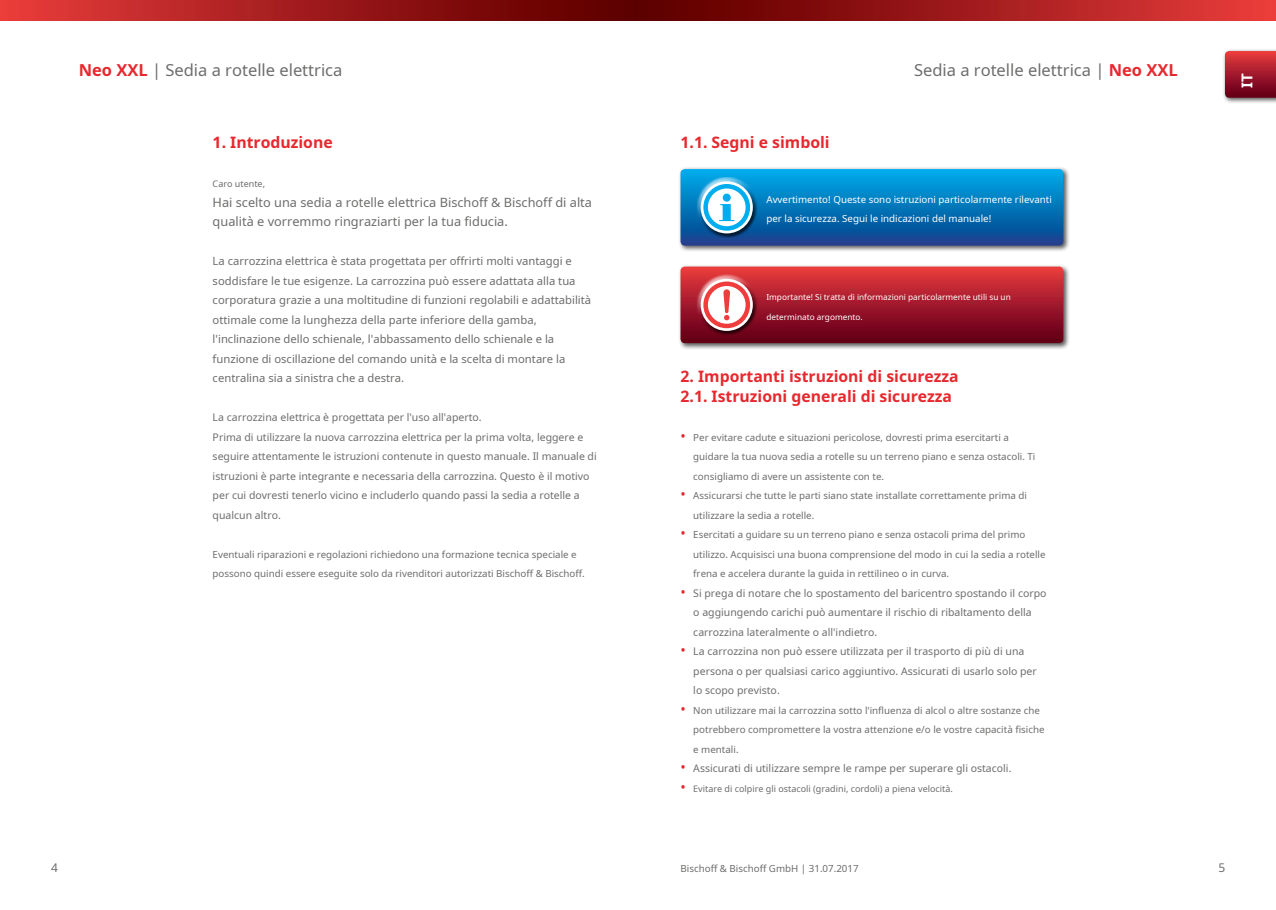
<style>
.page{position:relative;width:1276px;height:910px;background:#fff}
.page>*{position:absolute;margin:0;border:0;box-sizing:border-box;transform-origin:0 0}
.t1{font:16.5px "Noto Sans";color:#6d6d6c}
.t2{font:700 15.75px/19.5px "Noto Sans";color:#e7282e}
.t3{font:700 15px "Noto Sans";color:#fff}
.t4{font:12.75px/19.5px "Noto Sans";color:#6d6d6c}
.t5{font:12px "Noto Sans";color:#6d6d6c}
.t6{font:11.25px/19.5px "Noto Sans";color:#6d6d6c}
.t7{font:10.5px/19.5px "Noto Sans";color:#6d6d6c}
.t8{font:9.75px/19.5px "Noto Sans";color:#6d6d6c}
.t9{font:9.75px/19.5px "Noto Sans";color:#fff}
.t10{font:9px "Noto Sans";color:#6d6d6c}
.t11{font:8.25px "Noto Sans";color:#fff}
.s1{font-weight:700;color:#e7282e}
.s2{font-size:14.25px;color:#e7282e}
</style>
<div class="page">
<div style="left:0;top:0;width:638px;height:21px;background:linear-gradient(to right,#e73b3c,#570000)"></div>
<div style="left:638px;top:0;width:638px;height:21px;background:linear-gradient(to right,#580000,#e83c3c)"></div>
<div style="left:1222px;top:48px;width:54px;height:57px;background:#231f20;opacity:.75"></div>
<svg style="left:1225px;top:51px;width:51px;height:47px"></svg>
<div style="left:678px;top:166px;width:392px;height:86px;background:#231f20;opacity:.75"></div>
<svg style="left:680px;top:169px;width:383px;height:77px"></svg>
<div style="left:722px;top:194px;width:9px;height:8px;background:#00aeef;border-radius:50%"></div>
<div style="left:678px;top:264px;width:392px;height:86px;background:#231f20;opacity:.75"></div>
<svg style="left:680px;top:267px;width:383px;height:76px"></svg>
<div style="left:703px;top:281px;width:47px;height:47px;border:4px solid #ee3d3c;border-radius:50%"></div>
<h1 class="t1" style="left:79px;top:59px;width:265px"><span class="s1">Neo XXL</span> | Sedia a rotelle elettrica</h1>
<h1 class="t1" style="left:914px;top:59px;width:265px">Sedia a rotelle elettrica | <span class="s1">Neo XXL</span></h1>
<h2 class="t2" style="left:213px;top:132px;width:122px">1. Introduzione</h2>
<h2 class="t2" style="left:680px;top:132px;width:151px">1.1. Segni e simboli</h2>
<p class="t10" style="left:213px;top:177px;width:54px">Caro utente,</p>
<h3 class="t4" style="left:213px;top:192px;width:381px">Hai scelto una sedia a rotelle elettrica Bischoff &amp; Bischoff di alta qualità e vorremmo ringraziarti per la tua fiducia.</h3>
<p class="t9" style="left:766px;top:189px;width:287px">Avvertimento! Queste sono istruzioni particolarmente rilevanti per la sicurezza. Segui le indicazioni del manuale!</p>
<p class="t6" style="left:213px;top:251px;width:380px">La carrozzina elettrica è stata progettata per offrirti molti vantaggi e soddisfare le tue esigenze. La carrozzina può essere adattata alla tua corporatura grazie a una moltitudine di funzioni regolabili e adattabilità ottimale come la lunghezza della parte inferiore della gamba, l'inclinazione dello schienale, l'abbassamento dello schienale e la funzione di oscillazione del comando unità e la scelta di montare la centralina sia a sinistra che a destra.</p>
<p class="t11" style="left:766px;top:292px;width:246px">Importante! Si tratta di informazioni particolarmente utili su un</p>
<p class="t11" style="left:766px;top:311px;width:98px">determinato argomento.</p>
<h2 class="t2" style="left:680px;top:366px;width:280px">2. Importanti istruzioni di sicurezza<br>2.1. Istruzioni generali di sicurezza</h2>
<p class="t7" style="left:213px;top:407px;width:386px">La carrozzina elettrica è progettata per l'uso all'aperto.<br>Prima di utilizzare la nuova carrozzina elettrica per la prima volta, leggere e seguire attentamente le istruzioni contenute in questo manuale. Il manuale di istruzioni è parte integrante e necessaria della carrozzina. Questo è il motivo per cui dovresti tenerlo vicino e includerlo quando passi la sedia a rotelle a qualcun altro.</p>
<p class="t8" style="left:213px;top:544px;width:374px">Eventuali riparazioni e regolazioni richiedono una formazione tecnica speciale e possono quindi essere eseguite solo da rivenditori autorizzati Bischoff &amp; Bischoff.</p>
<p class="t8" style="left:693px;top:427px;width:344px;text-indent:-13px"><span class="s2">•</span> Per evitare cadute e situazioni pericolose, dovresti prima esercitarti a guidare la tua nuova sedia a rotelle su un terreno piano e senza ostacoli. Ti consigliamo di avere un assistente con te.</p>
<p class="t8" style="left:693px;top:486px;width:335px;text-indent:-13px"><span class="s2">•</span> Assicurarsi che tutte le parti siano state installate correttamente prima di utilizzare la sedia a rotelle.</p>
<p class="t8" style="left:693px;top:525px;width:354px;text-indent:-13px"><span class="s2">•</span> Esercitati a guidare su un terreno piano e senza ostacoli prima del primo utilizzo. Acquisisci una buona comprensione del modo in cui la sedia a rotelle frena e accelera durante la guida in rettilineo o in curva.</p>
<p class="t7" style="left:693px;top:583px;width:355px;text-indent:-13px"><span class="s2">•</span> Si prega di notare che lo spostamento del baricentro spostando il corpo o aggiungendo carichi può aumentare il rischio di ribaltamento della carrozzina lateralmente o all'indietro.</p>
<p class="t7" style="left:693px;top:641px;width:345px;text-indent:-13px"><span class="s2">•</span> La carrozzina non può essere utilizzata per il trasporto di più di una persona o per qualsiasi carico aggiuntivo. Assicurati di usarlo solo per lo scopo previsto.</p>
<p class="t8" style="left:693px;top:700px;width:353px;text-indent:-13px"><span class="s2">•</span> Non utilizzare mai la carrozzina sotto l'influenza di alcol o altre sostanze che potrebbero compromettere la vostra attenzione e/o le vostre capacità fisiche e mentali.</p>
<p class="t7" style="left:680px;top:758px;width:332px"><span class="s2">•</span> Assicurati di utilizzare sempre le rampe per superare gli ostacoli.</p>
<p class="t10" style="left:680px;top:782px;width:274px"><span class="s2">•</span> Evitare di colpire gli ostacoli (gradini, cordoli) a piena velocità.</p>
<h3 class="t3" style="left:1236px;top:88px;width:16px;rotate:-90deg">IT</h3>
<p class="t5" style="left:51px;top:859px;width:8px">4</p>
<p class="t8" style="left:680px;top:859px;width:180px">Bischoff &amp; Bischoff GmbH | 31.07.2017</p>
<p class="t5" style="left:1218px;top:859px;width:8px">5</p>
</div>
